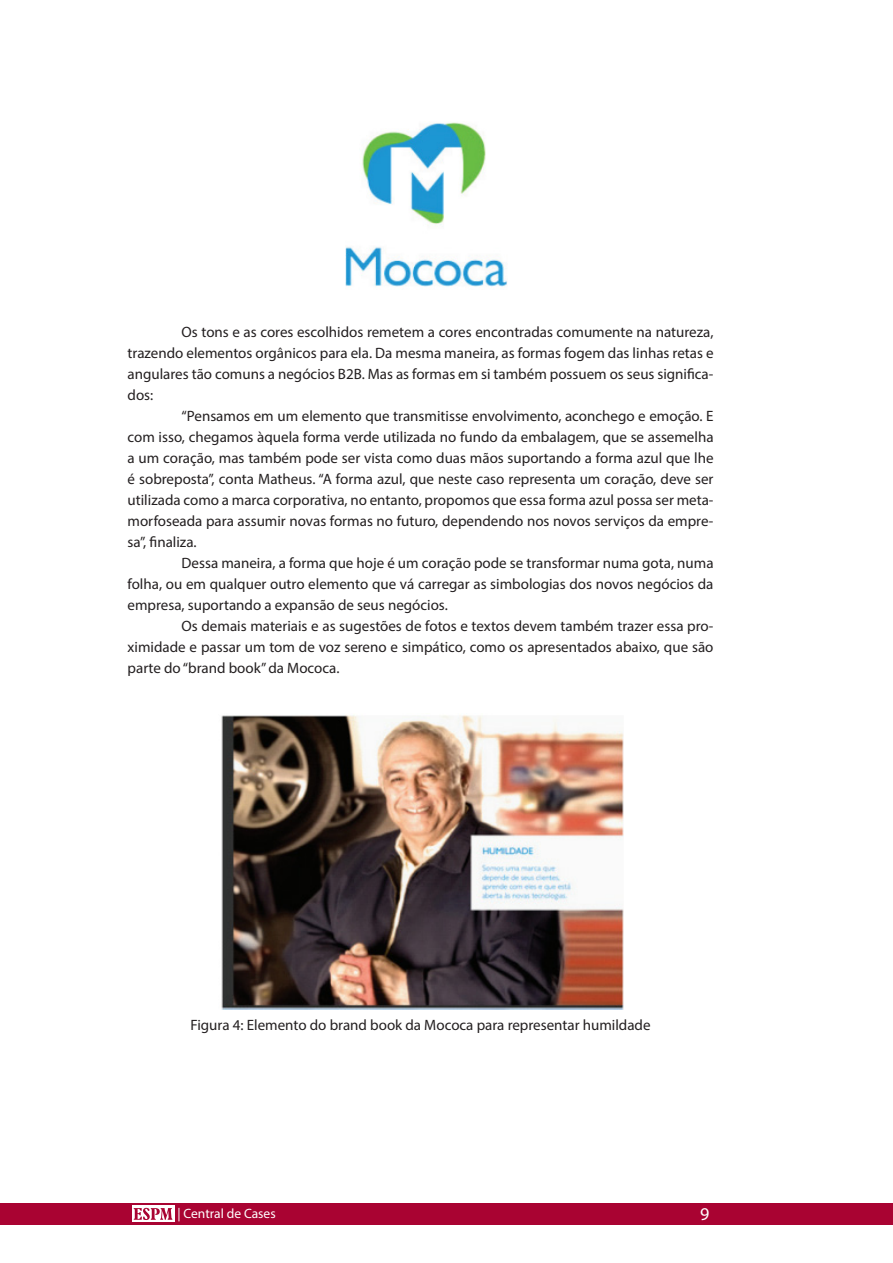
<style>
.page{position:relative;width:893px;height:1263px;background:#fff}
.page>*{position:absolute;margin:0;border:0;box-sizing:border-box;transform-origin:0 0}
.t1{font:18px "Myriad Pro";color:#fff}
.corpotexto{font:15px/21px "Myriad Pro";color:#231f20;text-align:justify}
.t2{font:13.5px "Myriad Pro";color:#fff}
</style>
<div class="page">
<div style="left:0;top:1203px;width:893px;height:22px;background:#a90332"></div>
<div style="left:132px;top:1206px;width:42px;height:16px;background:#fff"></div>
<svg style="left:134px;top:1208px;width:38px;height:12px"></svg>
<img style="left:345px;top:122px;width:162px;height:168px">
<img style="left:221px;top:715px;width:402px;height:294px">
<p class="corpotexto" style="left:128px;top:322px;width:587px;text-indent:54px">Os tons e as cores escolhidos remetem a cores encontradas comumente na natureza, trazendo elementos orgânicos para ela. Da mesma maneira, as formas fogem das linhas retas e angulares tão comuns a negócios B2B. Mas as formas em si também possuem os seus significa&shy;dos:</p>
<p class="corpotexto" style="left:128px;top:406px;width:587px;text-indent:54px">“Pensamos em um elemento que transmitisse envolvimento, aconchego e emoção. E com isso, chegamos àquela forma verde utilizada no fundo da embalagem, que se assemelha a um coração, mas também pode ser vista como duas mãos suportando a forma azul que lhe é sobreposta”, conta Matheus. “A forma azul, que neste caso representa um coração, deve ser utilizada como a marca corporativa, no entanto, propomos que essa forma azul possa ser meta&shy;morfoseada para assumir novas formas no futuro, dependendo nos novos serviços da empre&shy;sa”, finaliza.</p>
<p class="corpotexto" style="left:128px;top:553px;width:587px;text-indent:54px">Dessa maneira, a forma que hoje é um coração pode se transformar numa gota, numa folha, ou em qualquer outro elemento que vá carregar as simbologias dos novos negócios da empresa, suportando a expansão de seus negócios.</p>
<p class="corpotexto" style="left:128px;top:616px;width:587px;text-indent:54px">Os demais materiais e as sugestões de fotos e textos devem também trazer essa pro&shy;ximidade e passar um tom de voz sereno e simpático, como os apresentados abaixo, que são parte do “brand book” da Mococa.</p>
<p class="corpotexto" style="left:190px;top:1015px;width:462px">Figura 4: Elemento do brand book da Mococa para representar humildade</p>
<p class="t2" style="left:177px;top:1205px;width:100px">| Central de Cases</p>
<p class="t1" style="left:700px;top:1203px;width:11px">9</p>
</div>
